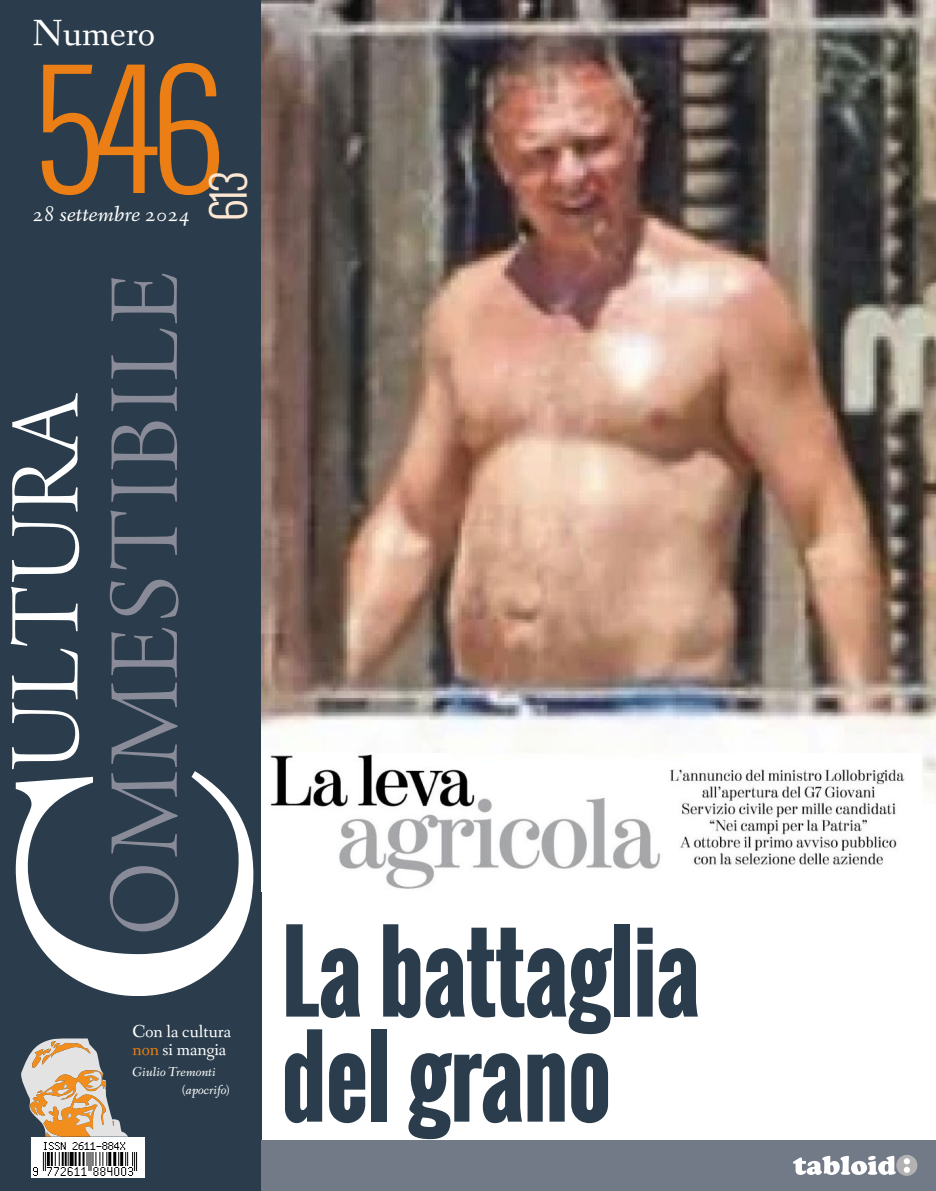
<style>
.page{position:relative;width:936px;height:1191px;background:#fff}
.page>*{position:absolute;margin:0;border:0;box-sizing:border-box;transform-origin:0 0}
.t1{font:300 152.55px "Oswald";color:#eb7e14}
.t2{font:700 105px/105px "Oswald";letter-spacing:-.01em;color:#2b3d4c;scale:.88 1}
.t3{font:300 45px "Oswald";color:#fde7d3}
.t4{font:37.5px "Fanwood Text";color:#fff}
.t5{font:italic 22.5px "Fanwood Text";color:#fff}
.t6{font:18px/18px "Fanwood Text";color:#fff}
.t7{font:italic 13.5px/18px "Fanwood Text";color:#fff}
.s1{color:#eb7e14}
</style>
<div class="page">
<div style="left:0;top:0;width:261px;height:1191px;background:#2b3d4c"></div>
<svg style="left:11px;top:393px;width:68px;height:376px"></svg>
<svg style="left:111px;top:628px;width:66px;height:139px"></svg>
<svg style="left:110px;top:580px;width:68px;height:38px"></svg>
<svg style="left:110px;top:510px;width:67px;height:59px"></svg>
<svg style="left:111px;top:477px;width:66px;height:25px"></svg>
<svg style="left:111px;top:421px;width:66px;height:49px"></svg>
<svg style="left:111px;top:387px;width:66px;height:24px"></svg>
<svg style="left:111px;top:274px;width:66px;height:105px"></svg>
<svg style="left:16px;top:771px;width:237px;height:224px"></svg>
<svg style="left:21px;top:1038px;width:107px;height:98px"></svg>
<img style="left:32px;top:1137px;width:113px;height:40px">
<div style="left:261px;top:1140px;width:674px;height:51px;background:#727a88"></div>
<div style="left:896px;top:1154px;width:21px;height:21px;background:#b3b2b2;border-radius:50%"></div>
<svg style="left:793px;top:1155px;width:102px;height:19px"></svg>
<svg style="left:903px;top:1158px;width:6px;height:6px"></svg>
<div style="left:903px;top:1166px;width:6px;height:7px;background:#fff;border-radius:50%"></div>
<img style="left:261px;top:0;width:674px;height:794px">
<img style="left:261px;top:753px;width:660px;height:136px">
<h3 class="t4" style="left:33px;top:12px;width:124px">Numero</h3>
<h1 class="t1" style="left:33px;top:18px;width:193px">546</h1>
<h3 class="t5" style="left:33px;top:201px;width:159px">28 settembre 2024</h3>
<h3 class="t3" style="left:195px;top:221px;width:51px;rotate:-90deg">613</h3>
<h3 class="t6" style="left:132px;top:1023px;width:100px">Con la cultura <span class="s1">non</span> si mangia</h3>
<p class="t7" style="left:182px;top:1064px;width:49px;text-indent:-50px">Giulio Tremonti (apocrifo)</p>
<h2 class="t2" style="left:281px;top:920px;width:477px">La battaglia del grano</h2>
</div>
